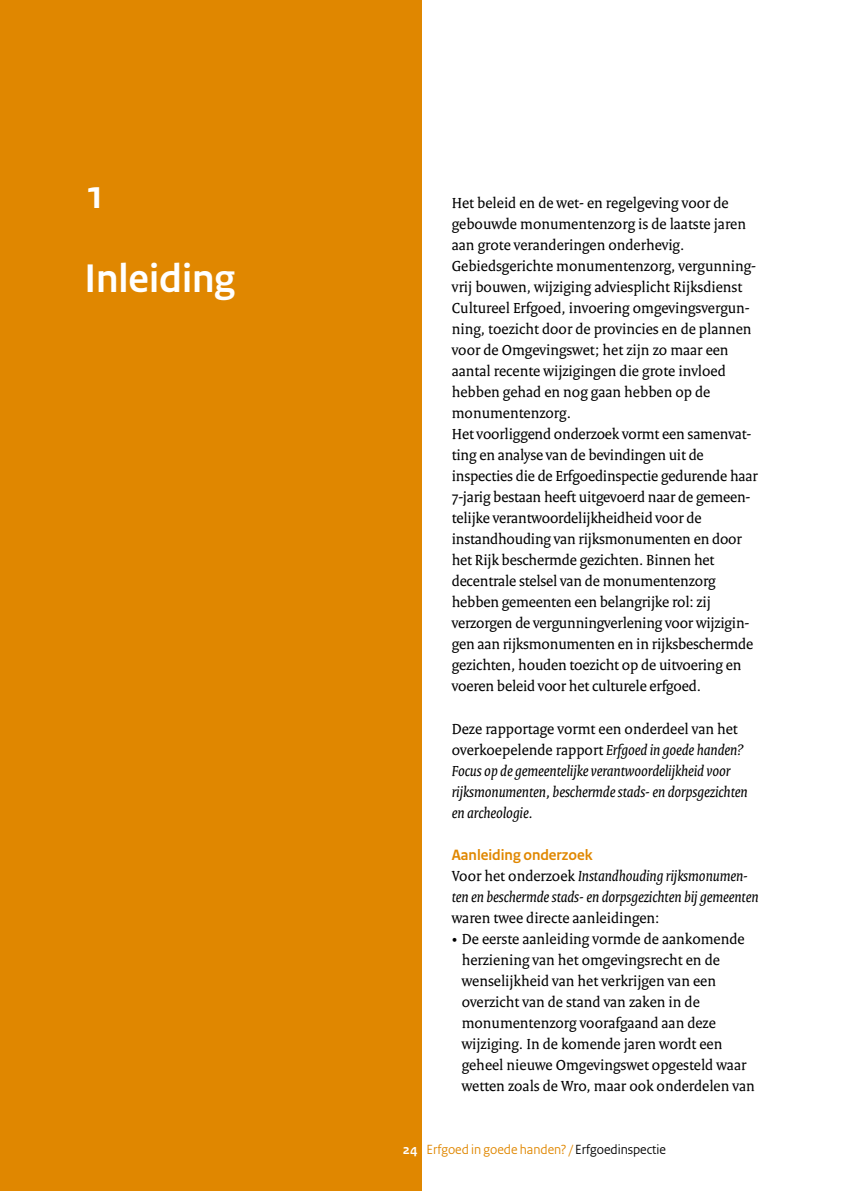
<style>
.page{position:relative;width:844px;height:1191px;background:#fff}
.page>*{position:absolute;margin:0;border:0;box-sizing:border-box;transform-origin:0 0}
.t1{font:700 42px/84px "Rijksoverheid Sans";color:#fff}
.t2{font:15.75px/21px "Rijksoverheid Serif";color:#000}
.t3{font:italic 15.75px/21px "Rijksoverheid Serif";color:#000}
.t4{font:14px "Rijksoverheid Sans";color:#e08700}
.s1{font-style:normal}
.s2{font-family:"Rijksoverheid Sans";font-weight:700;font-style:normal;color:#e08700}
.s3{font-weight:700;color:#fff}
.s4{color:#000}
</style>
<div class="page">
<div style="left:0;top:0;width:422px;height:1191px;background:#e08700"></div>
<p class="t1" style="left:84px;top:153px;width:152px">1<br>Inleiding</p>
<p class="t2" style="left:451px;top:193px;width:307px">Het beleid en de wet- en regelgeving voor de gebouwde monumentenzorg is de laatste jaren aan grote veranderingen onderhevig.<br>Gebiedsgerichte monumentenzorg, vergunning&shy;vrij bouwen, wijziging adviesplicht Rijksdienst Cultureel Erfgoed, invoering omgevingsvergun&shy;ning, toezicht door de provincies en de plannen voor de Omgevingswet; het zijn zo maar een aantal recente wijzigingen die grote invloed hebben gehad en nog gaan hebben op de monumentenzorg.<br>Het voorliggend onderzoek vormt een samenvat&shy;ting en analyse van de bevindingen uit de inspecties die de Erfgoedinspectie gedurende haar 7-jarig bestaan heeft uitgevoerd naar de gemeen&shy;telijke verantwoordelijkheidheid voor de instandhouding van rijksmonumenten en door het Rijk beschermde gezichten. Binnen het decentrale stelsel van de monumentenzorg hebben gemeenten een belangrijke rol: zij verzorgen de vergunningverlening voor wijzigin&shy;gen aan rijksmonumenten en in rijksbeschermde gezichten, houden toezicht op de uitvoering en voeren beleid voor het culturele erfgoed.</p>
<p class="t3" style="left:451px;top:718px;width:297px"><span class="s1">Deze rapportage vormt een onderdeel van het overkoepelende rapport</span> Erfgoed in goede handen?<br>Focus op de gemeentelijke verantwoordelijkheid voor rijksmonumenten, beschermde stads- en dorpsgezichten en archeologie.</p>
<p class="t3" style="left:451px;top:843px;width:308px"><span class="s2">Aanleiding onderzoek<br></span><span class="s1">Voor het onderzoek</span> Instandhouding rijksmonumen&shy;ten en beschermde stads- en dorpsgezichten bij gemeenten <span class="s1">waren twee directe aanleidingen:</span></p>
<p class="t2" style="left:461px;top:928px;width:294px;text-indent:-10px">• De eerste aanleiding vormde de aankomende herziening van het omgevingsrecht en de wenselijkheid van het verkrijgen van een overzicht van de stand van zaken in de monumentenzorg voorafgaand aan deze wijziging. In de komende jaren wordt een geheel nieuwe Omgevingswet opgesteld waar wetten zoals de Wro, maar ook onderdelen van</p>
<p class="t4" style="left:403px;top:1141px;width:264px"><span class="s3">24</span> Erfgoed in goede handen? / <span class="s4">Erfgoedinspectie</span></p>
</div>
